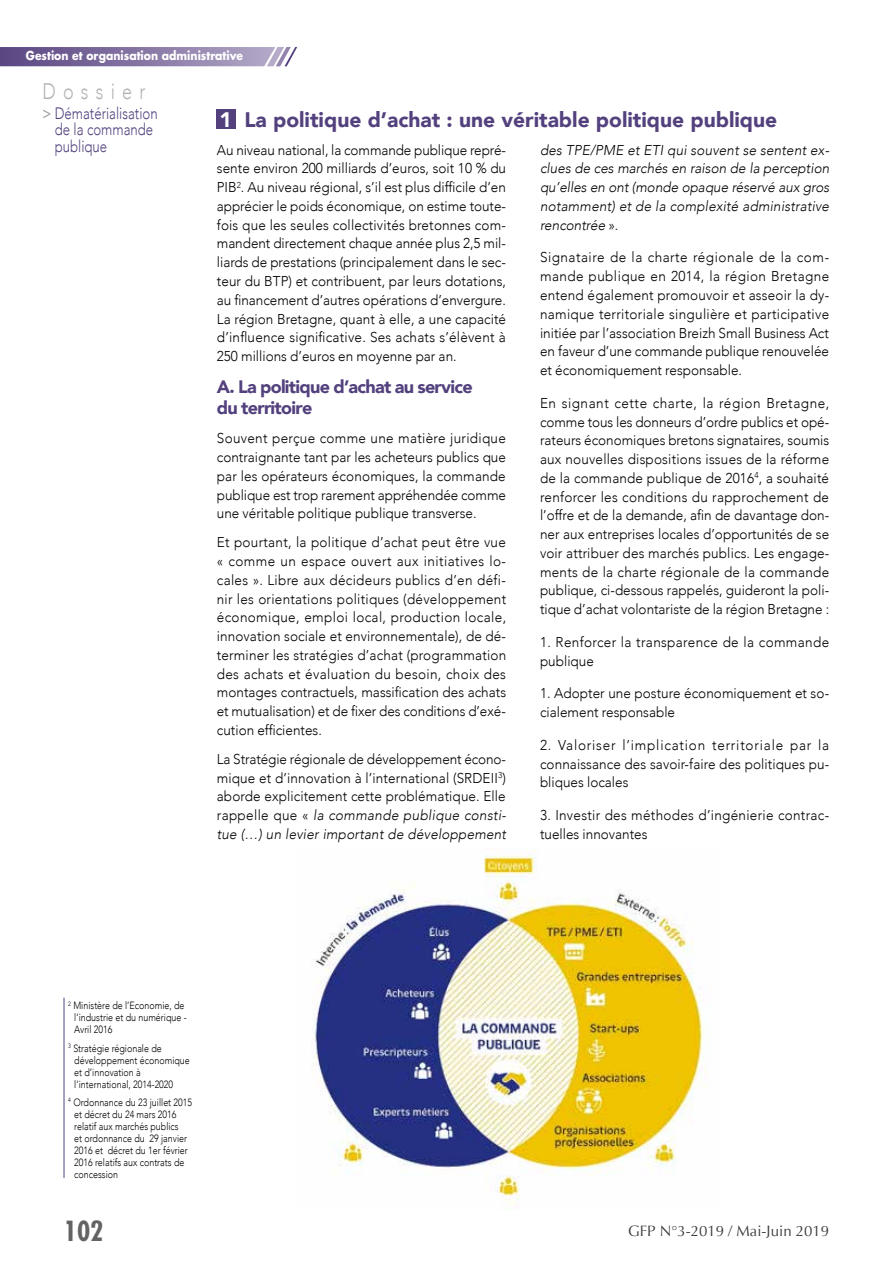
<style>
.page{position:relative;width:893px;height:1263px;background:#fff}
.page>*{position:absolute;margin:0;border:0;box-sizing:border-box;transform-origin:0 0}
.t1{font:700 condensed 27px "Futura";color:#646363}
.t2{font:300 22.5px "Avenir";letter-spacing:.4em;color:#b3b2b2;scale:.8 1}
.t3{font:900 21px "Avenir";color:#53417e}
.t4{font:900 18px/21.6px "Avenir";letter-spacing:-.04em;color:#53417e}
.t5{font:300 16.5px/16.5px "Avenir";color:#53417e;scale:.8 1}
.t6{font:15px "Optima";color:#3c3c3b}
.t7{font:300 14.25px/18.8px "Avenir";color:#000;text-align:justify;scale:.95 1}
.t8{font:italic 300 14.25px/18.8px "Avenir";letter-spacing:.015em;color:#000;text-align:justify;scale:.95 1}
.t9{font:300 14.25px/18.8px "Avenir";letter-spacing:.02em;color:#000;scale:.95 1}
.t10{font:300 14.25px/18.8px "Avenir";letter-spacing:.025em;color:#000;scale:.95 1}
.t11{font:700 12px "Futura";color:#fff;scale:.9 1}
.t12{font:300 10.5px/12px "Avenir";color:#000;scale:.85 1}
.s1{font-weight:500;color:#9d9d9c}
.s2{color:#fff}
.s3{font-style:italic}
.s4{font-style:normal}
</style>
<div class="page">
<svg style="left:0;top:47px;width:297px;height:19px;background:#8b7ca8"></svg>
<hr style="left:64px;top:998px;width:1px;height:180px;background:#53417e">
<img style="left:311px;top:849px;width:397px;height:360px">
<div style="left:217px;top:109px;width:19px;height:20px;background:#53417e"></div>
<p class="t11" style="left:26px;top:47px;width:243px">Gestion et organisation administrative</p>
<h2 class="t2" style="left:43px;top:78px;width:130px">Dossier</h2>
<p class="t5" style="left:55px;top:105px;width:130px;text-indent:-12px"><span class="s1">&gt;</span> Dématérialisation de la commande publique</p>
<h3 class="t3" style="left:219px;top:102px;width:559px"><span class="s2">1</span> La politique d’achat : une véritable politique publique</h3>
<p class="t7" style="left:217px;top:140px;width:306px">Au niveau national, la commande publique repré&shy;sente environ 200 milliards d’euros, soit 10 % du PIB<sup>2</sup>. Au niveau régional, s’il est plus difficile d’en apprécier le poids économique, on estime toute&shy;fois que les seules collectivités bretonnes com&shy;mandent directement chaque année plus 2,5 mil&shy;liards de prestations (principalement dans le sec&shy;teur du BTP) et contribuent, par leurs dotations, au financement d’autres opérations d’envergure.<br>La région Bretagne, quant à elle, a une capacité d’influence significative. Ses achats s’élèvent à 250 millions d’euros en moyenne par an.</p>
<p class="t4" style="left:217px;top:375px;width:257px">A. La politique d’achat au service du territoire</p>
<p class="t7" style="left:217px;top:429px;width:306px">Souvent perçue comme une matière juridique contraignante tant par les acheteurs publics que par les opérateurs économiques, la commande publique est trop rarement appréhendée comme une véritable politique publique transverse.</p>
<p class="t7" style="left:217px;top:533px;width:306px">Et pourtant, la politique d’achat peut être vue « comme un espace ouvert aux initiatives lo&shy;cales ». Libre aux décideurs publics d’en défi&shy;nir les orientations politiques (développement économique, emploi local, production locale, innovation sociale et environnementale), de dé&shy;terminer les stratégies d’achat (programmation des achats et évaluation du besoin, choix des montages contractuels, massification des achats et mutualisation) et de fixer des conditions d’exé&shy;cution efficientes.</p>
<p class="t7" style="left:217px;top:749px;width:306px">La Stratégie régionale de développement écono&shy;mique et d’innovation à l’international (SRDEII<sup>3</sup>) aborde explicitement cette problématique. Elle rappelle que « <span class="s3">la commande publique consti&shy;tue (…) un levier important de développement</span></p>
<p class="t8" style="left:540px;top:140px;width:306px">des TPE/PME et ETI qui souvent se sentent ex&shy;clues de ces marchés en raison de la perception qu’elles en ont (monde opaque réservé aux gros notamment) et de la complexité administrative rencontrée <span class="s4">».</span></p>
<p class="t7" style="left:540px;top:248px;width:306px">Signataire de la charte régionale de la com&shy;mande publique en 2014, la région Bretagne entend également promouvoir et asseoir la dy&shy;namique territoriale singulière et participative initiée par l’association Breizh Small Business Act en faveur d’une commande publique renouvelée et économiquement responsable.</p>
<p class="t7" style="left:540px;top:393px;width:306px">En signant cette charte, la région Bretagne, comme tous les donneurs d’ordre publics et opé&shy;rateurs économiques bretons signataires, soumis aux nouvelles dispositions issues de la réforme de la commande publique de 2016<sup>4</sup>, a souhaité renforcer les conditions du rapprochement de l’offre et de la demande, afin de davantage don&shy;ner aux entreprises locales d’opportunités de se voir attribuer des marchés publics. Les engage&shy;ments de la charte régionale de la commande publique, ci-dessous rappelés, guideront la poli&shy;tique d’achat volontariste de la région Bretagne :</p>
<p class="t10" style="left:540px;top:632px;width:306px">1. Renforcer la transparence de la commande publique</p>
<p class="t7" style="left:540px;top:684px;width:306px">1. Adopter une posture économiquement et so&shy;cialement responsable</p>
<p class="t7" style="left:540px;top:735px;width:306px">2. Valoriser l’implication territoriale par la connaissance des savoir-faire des politiques pu&shy;bliques locales</p>
<p class="t9" style="left:540px;top:806px;width:306px">3. Investir des méthodes d’ingénierie contrac&shy;tuelles innovantes</p>
<p class="t12" style="left:74px;top:999px;width:134px;text-indent:-6px"><sup>2</sup> Ministère de l’Economie, de l’industrie et du numérique -<br>Avril 2016</p>
<p class="t12" style="left:74px;top:1042px;width:137px;text-indent:-6px"><sup>3</sup> Stratégie régionale de développement économique et d’innovation à l’international, 2014-2020</p>
<p class="t12" style="left:74px;top:1096px;width:140px;text-indent:-6px"><sup>4</sup> Ordonnance du 23 juillet 2015 et décret du 24 mars 2016 relatif aux marchés publics<br>et ordonnance du 29 janvier<br>2016 et décret du 1er février<br>2016 relatifs aux contrats de concession</p>
<h1 class="t1" style="left:64px;top:1213px;width:41px">102</h1>
<p class="t6" style="left:628px;top:1222px;width:203px">GFP N°3-2019 / Mai-Juin 2019</p>
</div>
